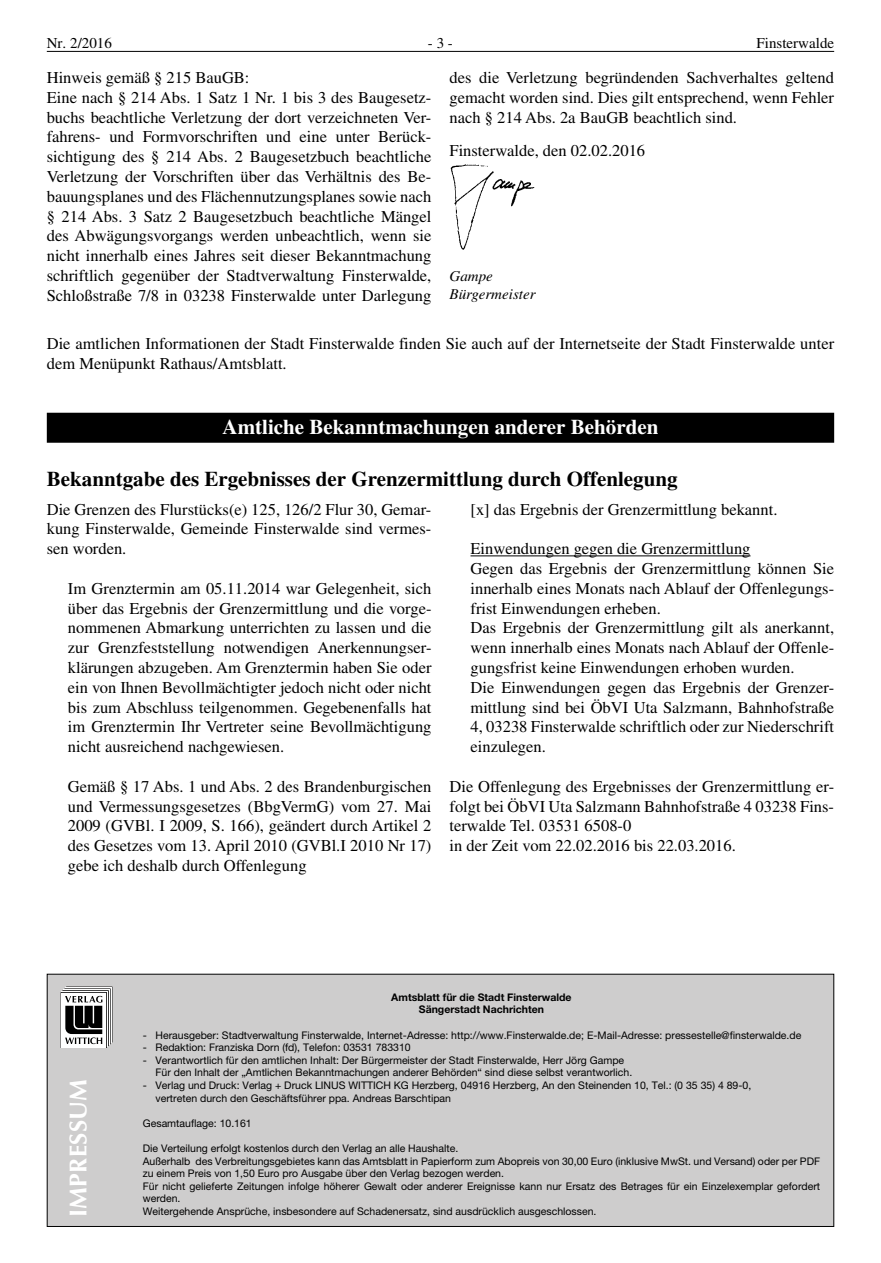
<style>
.page{position:relative;width:881px;height:1263px;background:#fff}
.page>*{position:absolute;margin:0;border:0;box-sizing:border-box;transform-origin:0 0}
.t1{font:700 24.3px "Optima LT";letter-spacing:.015em;color:#fff}
.t2{font:700 21px "Times LT";color:#000}
.t3{font:700 21px "Times LT";color:#fff}
.t4{font:16.5px/19.8px "Times LT";color:#000}
.t5{font:15px "Times LT";color:#000}
.t6{font:italic 15px/18px "Times LT";color:#000}
.t7{font:10.5px/12.6px "Helvetica Neue LT";color:#000}
.t8{font:700 10.5px/12.6px "Helvetica Neue LT";color:#000;text-align:center}
</style>
<div class="page">
<hr style="left:47px;top:51px;width:786px;height:1px;background:#000">
<img style="left:450px;top:164px;width:84px;height:86px">
<hr style="left:470px;top:555px;width:280px;height:1px;background:#000">
<div style="left:47px;top:412px;width:786px;height:30px;background:#bababa"></div>
<div style="left:47px;top:413px;width:786px;height:30px;background:#000"></div>
<div style="left:47px;top:974px;width:786px;height:253px;background:#cecdcd;border:1px solid #000"></div>
<svg style="left:61px;top:986px;width:51px;height:62px;background:#929292"></svg>
<p class="t5" style="left:47px;top:34px;width:66px">Nr. 2/2016</p>
<p class="t5" style="left:428px;top:34px;width:26px">- 3 -</p>
<p class="t5" style="left:756px;top:34px;width:79px">Finsterwalde</p>
<p class="t4" style="left:47px;top:67px;width:386px">Hinweis gemäß § 215 BauGB:<br>Eine nach § 214 Abs. 1 Satz 1 Nr. 1 bis 3 des Baugesetz&shy;buchs beachtliche Verletzung der dort verzeichneten Ver&shy;fahrens- und Formvorschriften und eine unter Berück&shy;sichtigung des § 214 Abs. 2 Baugesetzbuch beachtliche Verletzung der Vorschriften über das Verhältnis des Be&shy;bauungsplanes und des Flächennutzungsplanes sowie nach § 214 Abs. 3 Satz 2 Baugesetzbuch beachtliche Mängel des Abwägungsvorgangs werden unbeachtlich, wenn sie nicht innerhalb eines Jahres seit dieser Bekanntmachung schriftlich gegenüber der Stadtverwaltung Finsterwalde, Schloßstraße 7/8 in 03238 Finsterwalde unter Darlegung</p>
<p class="t4" style="left:449px;top:67px;width:386px;text-align:justify">des die Verletzung begründenden Sachverhaltes geltend gemacht worden sind. Dies gilt entsprechend, wenn Fehler nach § 214 Abs. 2a BauGB beachtlich sind.</p>
<p class="t4" style="left:449px;top:141px;width:197px">Finsterwalde, den 02.02.2016</p>
<p class="t6" style="left:449px;top:267px;width:87px">Gampe<br>Bürgermeister</p>
<p class="t4" style="left:47px;top:333px;width:788px">Die amtlichen Informationen der Stadt Finsterwalde finden Sie auch auf der Internetseite der Stadt Finsterwalde unter dem Menüpunkt Rathaus/Amtsblatt.</p>
<p class="t3" style="left:222px;top:414px;width:437px">Amtliche Bekanntmachungen anderer Behörden</p>
<p class="t2" style="left:47px;top:467px;width:632px">Bekanntgabe des Ergebnisses der Grenzermittlung durch Offenlegung</p>
<p class="t4" style="left:47px;top:499px;width:386px;text-align:justify">Die Grenzen des Flurstücks(e) 125, 126/2 Flur 30, Gemar&shy;kung Finsterwalde, Gemeinde Finsterwalde sind vermes&shy;sen worden.</p>
<p class="t4" style="left:68px;top:578px;width:365px;text-align:justify">Im Grenztermin am 05.11.2014 war Gelegenheit, sich über das Ergebnis der Grenzermittlung und die vorge&shy;nommenen Abmarkung unterrichten zu lassen und die zur Grenzfeststellung notwendigen Anerkennungser&shy;klärungen abzugeben. Am Grenztermin haben Sie oder ein von Ihnen Bevollmächtigter jedoch nicht oder nicht bis zum Abschluss teilgenommen. Gegebenenfalls hat im Grenztermin Ihr Vertreter seine Bevollmächtigung nicht ausreichend nachgewiesen.</p>
<p class="t4" style="left:68px;top:776px;width:365px;text-align:justify">Gemäß § 17 Abs. 1 und Abs. 2 des Brandenburgischen und Vermessungsgesetzes (BbgVermG) vom 27. Mai 2009 (GVBl. I 2009, S. 166), geändert durch Artikel 2 des Gesetzes vom 13. April 2010 (GVBl.I 2010 Nr 17) gebe ich deshalb durch Offenlegung</p>
<p class="t4" style="left:470px;top:499px;width:308px">[x] das Ergebnis der Grenzermittlung bekannt.</p>
<p class="t4" style="left:470px;top:539px;width:365px">Einwendungen gegen die Grenzermittlung<br>Gegen das Ergebnis der Grenzermittlung können Sie innerhalb eines Monats nach Ablauf der Offenlegungs&shy;frist Einwendungen erheben.<br>Das Ergebnis der Grenzermittlung gilt als anerkannt, wenn innerhalb eines Monats nach Ablauf der Offenle&shy;gungsfrist keine Einwendungen erhoben wurden.<br>Die Einwendungen gegen das Ergebnis der Grenzer&shy;mittlung sind bei ÖbVI Uta Salzmann, Bahnhofstraße 4, 03238 Finsterwalde schriftlich oder zur Niederschrift einzulegen.</p>
<p class="t4" style="left:449px;top:776px;width:386px">Die Offenlegung des Ergebnisses der Grenzermittlung er&shy;folgt bei ÖbVI Uta Salzmann Bahnhofstraße 4 03238 Fins&shy;terwalde Tel. 03531 6508-0<br>in der Zeit vom 22.02.2016 bis 22.03.2016.</p>
<h1 class="t1" style="left:64px;top:1217px;width:140px;rotate:-90deg">IMPRESSUM</h1>
<p class="t8" style="left:391px;top:990px;width:182px">Amtsblatt für die Stadt Finsterwalde<br>Sängerstadt Nachrichten</p>
<p class="t7" style="left:143px;top:1028px;width:659px">- Herausgeber: Stadtverwaltung Finsterwalde, Internet-Adresse: http://www.Finsterwalde.de; E-Mail-Adresse: pressestelle@finsterwalde.de</p>
<p class="t7" style="left:143px;top:1041px;width:269px">- Redaktion: Franziska Dorn (fd), Telefon: 03531 783310</p>
<p class="t7" style="left:155px;top:1054px;width:478px;text-indent:-13px">- Verantwortlich für den amtlichen Inhalt: Der Bürgermeister der Stadt Finsterwalde, Herr Jörg Gampe<br>Für den Inhalt der „Amtlichen Bekanntmachungen anderer Behörden“ sind diese selbst verantworlich.</p>
<p class="t7" style="left:155px;top:1079px;width:597px;text-indent:-13px">- Verlag und Druck: Verlag + Druck LINUS WITTICH KG Herzberg, 04916 Herzberg, An den Steinenden 10, Tel.: (0 35 35) 4 89-0, vertreten durch den Geschäftsführer ppa. Andreas Barschtipan</p>
<p class="t7" style="left:143px;top:1117px;width:110px">Gesamtauflage: 10.161</p>
<p class="t7" style="left:143px;top:1142px;width:678px">Die Verteilung erfolgt kostenlos durch den Verlag an alle Haushalte.<br>Außerhalb des Verbreitungsgebietes kann das Amtsblatt in Papierform zum Abopreis von 30,00 Euro (inklusive MwSt. und Versand) oder per PDF zu einem Preis von 1,50 Euro pro Ausgabe über den Verlag bezogen werden.<br>Für nicht gelieferte Zeitungen infolge höherer Gewalt oder anderer Ereignisse kann nur Ersatz des Betrages für ein Einzelexemplar gefordert werden.</p>
<p class="t7" style="left:143px;top:1205px;width:455px">Weitergehende Ansprüche, insbesondere auf Schadenersatz, sind ausdrücklich ausgeschlossen.</p>
</div>
